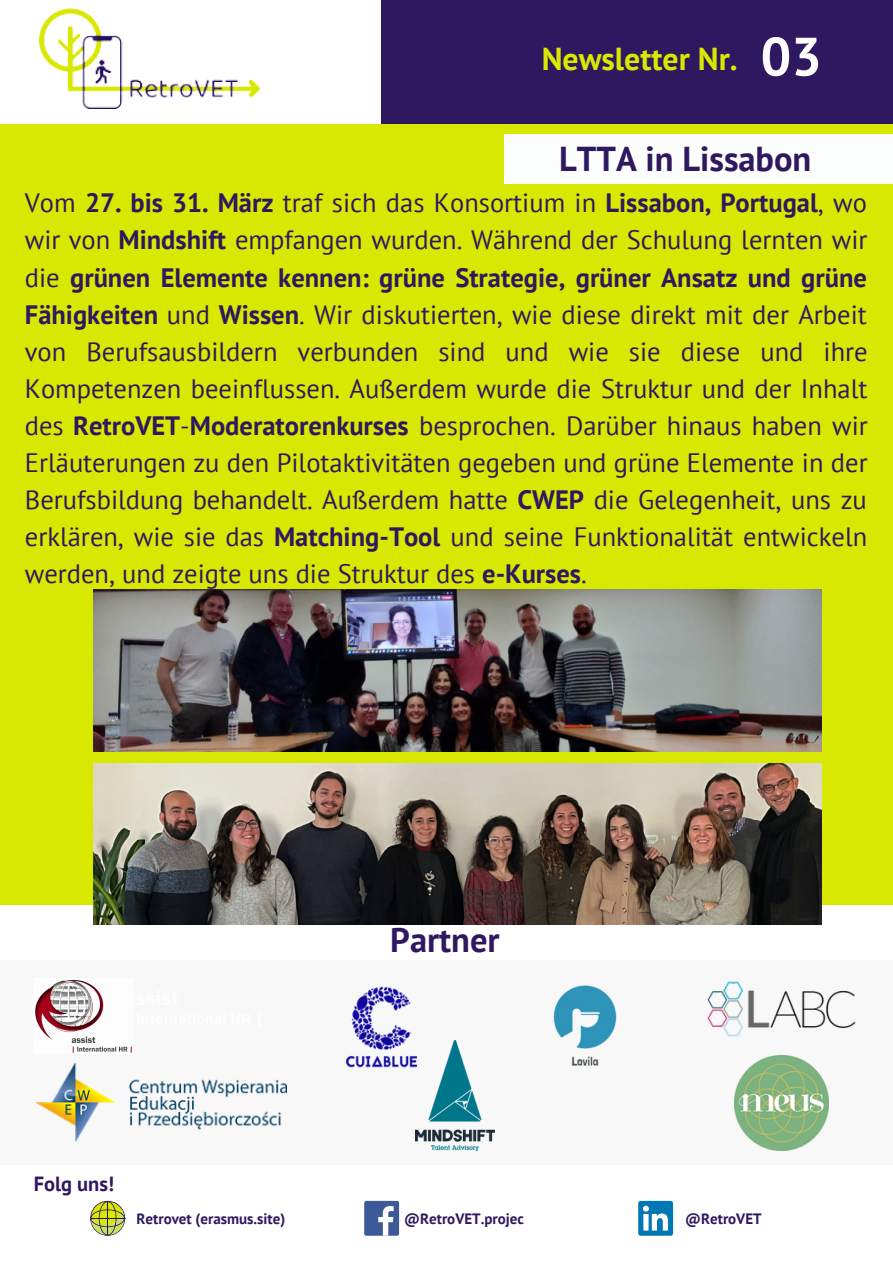
<style>
.page{position:relative;width:893px;height:1264px;background:#fff}
.page>*{position:absolute;margin:0;border:0;box-sizing:border-box;transform-origin:0 0}
.t1{font:700 54px "PT Sans";color:#fff}
.t2{font:700 34.5px "PT Sans";color:#2e1960}
.t3{font:700 31.65px "PT Sans";color:#d9e800}
.t4{font:26.55px/37px "PT Sans";color:#2e1960;text-align:justify}
.t5{font:700 20.4px "PT Sans";color:#2e1960}
.t6{font:700 15px "PT Sans";color:#2e1960}
.s1{font-weight:700}
</style>
<div class="page">
<img style="left:39px;top:8px;width:222px;height:100px">
<div style="left:381px;top:0;width:511px;height:125px;background:#2e1960"></div>
<div style="left:0;top:125px;width:892px;height:780px;background:#d9e800"></div>
<img style="left:94px;top:590px;width:727px;height:161px">
<img style="left:94px;top:763px;width:727px;height:162px">
<div style="left:503px;top:135px;width:389px;height:49px;background:#fcfdfd"></div>
<div style="left:0;top:960px;width:892px;height:204px;background:#f8f8f8"></div>
<img style="left:36px;top:1062px;width:250px;height:79px">
<img style="left:707px;top:981px;width:149px;height:56px">
<img style="left:346px;top:986px;width:70px;height:82px">
<img style="left:416px;top:1040px;width:78px;height:109px">
<img style="left:734px;top:1055px;width:94px;height:94px">
<div style="left:364px;top:1200px;width:35px;height:35px;background:#3d5a98;border-radius:2px"></div>
<svg style="left:378px;top:1206px;width:15px;height:29px"></svg>
<div style="left:638px;top:1200px;width:35px;height:35px;background:#0177b5;border-radius:3px"></div>
<svg style="left:643px;top:1205px;width:25px;height:25px"></svg>
<svg style="left:90px;top:1200px;width:35px;height:35px"></svg>
<hr style="left:107px;top:1201px;width:1px;height:33px;background:#250f5e">
<hr style="left:91px;top:1217px;width:33px;height:1px;background:#250f5e">
<img style="left:553px;top:985px;width:64px;height:81px">
<img style="left:35px;top:980px;width:97px;height:73px">
<p class="t3" style="left:541px;top:38px;width:197px">Newsletter Nr.</p>
<p class="t1" style="left:760px;top:21px;width:63px">03</p>
<p class="t2" style="left:559px;top:135px;width:254px">LTTA in Lissabon</p>
<p class="t4" style="left:25px;top:184px;width:844px">Vom <span class="s1">27. bis 31. März</span> traf sich das Konsortium in <span class="s1">Lissabon, Portugal</span>, wo wir von <span class="s1">Mindshift</span> empfangen wurden. Während der Schulung lernten wir die <span class="s1">grünen Elemente kennen: grüne Strategie, grüner Ansatz und grüne Fähigkeiten</span> und <span class="s1">Wissen</span>. Wir diskutierten, wie diese direkt mit der Arbeit von Berufsausbildern verbunden sind und wie sie diese und ihre Kompetenzen beeinflussen. Außerdem wurde die Struktur und der Inhalt des <span class="s1">RetroVET</span>-<span class="s1">Moderatorenkurses</span> besprochen. Darüber hinaus haben wir Erläuterungen zu den Pilotaktivitäten gegeben und grüne Elemente in der Berufsbildung behandelt. Außerdem hatte <span class="s1">CWEP</span> die Gelegenheit, uns zu erklären, wie sie das <span class="s1">Matching-Tool</span> und seine Funktionalität entwickeln werden, und zeigte uns die Struktur des <span class="s1">e-Kurses</span>.</p>
<p class="t2" style="left:390px;top:916px;width:111px">Partner</p>
<p class="t5" style="left:34px;top:1170px;width:82px">Folg uns!</p>
<p class="t6" style="left:137px;top:1208px;width:150px">Retrovet (erasmus.site)</p>
<p class="t6" style="left:404px;top:1208px;width:121px">@RetroVET.projec</p>
<p class="t6" style="left:685px;top:1208px;width:78px">@RetroVET</p>
</div>
